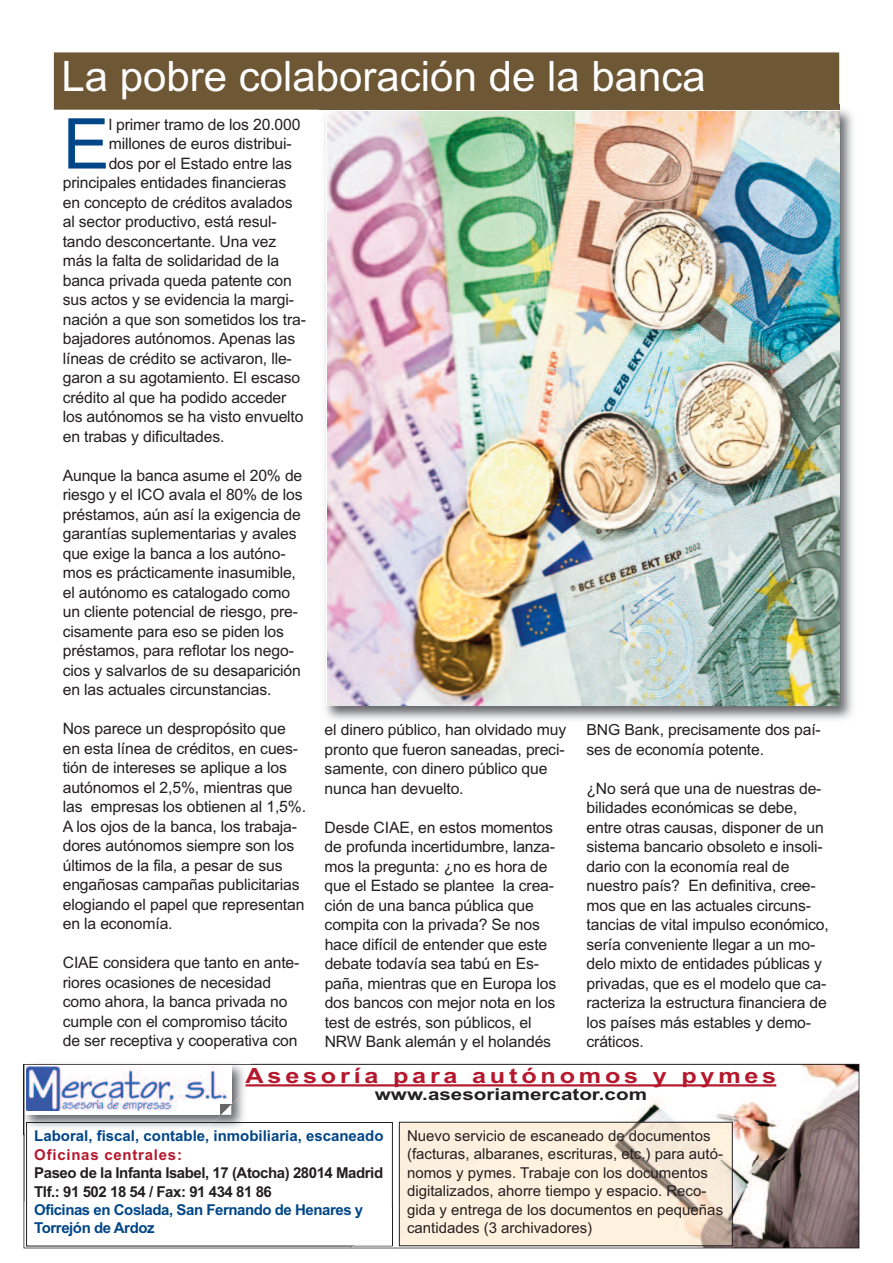
<style>
.page{position:relative;width:893px;height:1263px;background:#fff}
.page>*{position:absolute;margin:0;border:0;box-sizing:border-box;transform-origin:0 0}
.t1{font:70.2px "Arial";color:#014688}
.t2{font:42px "Arial";color:#fff}
.t3{font:700 21px "Arial";letter-spacing:.15em;color:#b5182d;scale:1.2 1}
.t4{font:700 16.5px "Arial";color:#231f20;scale:1.25 1}
.t5{font:15.75px/19.5px "Arial";letter-spacing:-.01em;color:#231f20}
.t6{font:15px/18.5px "Arial";color:#231f20}
.t7{font:700 15px/18.5px "Arial";letter-spacing:-.03em;color:#231f20}
.t8{font:700 15px/18.5px "Arial";letter-spacing:-.03em;color:#014688}
.t9{font:700 15px "Arial";color:#014688}
.t10{font:700 15px "Arial";letter-spacing:.05em;color:#b5182d}
</style>
<div class="page">
<img style="left:23px;top:1063px;width:228px;height:71px">
<div style="left:25px;top:1065px;width:206px;height:50px;background:#fff"></div>
<img style="left:27px;top:1066px;width:189px;height:44px">
<svg style="left:858px;top:1067px;width:2px;height:28px"></svg>
<img style="left:251px;top:1067px;width:607px;height:62px">
<img style="left:206px;top:1085px;width:45px;height:44px">
<svg style="left:221px;top:1104px;width:10px;height:11px"></svg>
<hr style="left:246px;top:1084px;width:530px;height:2px;background:#b5182d">
<img style="left:24px;top:1134px;width:327px;height:113px">
<img style="left:92px;top:1129px;width:84px;height:5px">
<img style="left:176px;top:1129px;width:175px;height:31px">
<img style="left:201px;top:1129px;width:50px;height:5px">
<div style="left:26px;top:1122px;width:367px;height:124px;border:1px solid #231f20"></div>
<img style="left:394px;top:1247px;width:340px;height:2px">
<img style="left:398px;top:1129px;width:454px;height:118px">
<img style="left:335px;top:1248px;width:59px;height:1px">
<img style="left:351px;top:1199px;width:49px;height:48px">
<img style="left:353px;top:1206px;width:40px;height:41px">
<img style="left:401px;top:1124px;width:329px;height:5px">
<img style="left:401px;top:1160px;width:329px;height:84px">
<div style="left:401px;top:1160px;width:81px;height:82px;background:#fdf0de"></div>
<div style="left:439px;top:1129px;width:73px;height:31px;background:#fdefdd"></div>
<div style="left:399px;top:1122px;width:333px;height:124px;border:1px solid #231f20"></div>
<img style="left:325px;top:104px;width:528px;height:621px">
<img style="left:333px;top:724px;width:95px;height:1px">
<img style="left:588px;top:724px;width:88px;height:1px">
<img style="left:328px;top:112px;width:512px;height:594px">
<div style="left:54px;top:52px;width:785px;height:58px;background:#6e5735"></div>
<h2 class="t2" style="left:61px;top:51px;width:646px">La pobre colaboración de la banca</h2>
<h1 class="t1" style="left:63px;top:103px;width:48px">E</h1>
<p class="t5" style="left:109px;top:114px;width:193px">l primer tramo de los 20.000</p>
<p class="t5" style="left:109px;top:134px;width:185px">millones de euros distribui-</p>
<p class="t5" style="left:109px;top:153px;width:185px">dos por el Estado entre las</p>
<p class="t5" style="left:63px;top:173px;width:225px">principales entidades financieras</p>
<p class="t5" style="left:63px;top:192px;width:231px">en concepto de créditos avalados</p>
<p class="t5" style="left:63px;top:212px;width:215px">al sector productivo, está resul-</p>
<p class="t5" style="left:63px;top:231px;width:215px">tando desconcertante. Una vez</p>
<p class="t5" style="left:63px;top:251px;width:218px">más la falta de solidaridad de la</p>
<p class="t5" style="left:63px;top:270px;width:231px">banca privada queda patente con</p>
<p class="t5" style="left:63px;top:290px;width:233px">sus actos y se evidencia la margi-</p>
<p class="t5" style="left:63px;top:309px;width:245px">nación a que son sometidos los tra-</p>
<p class="t5" style="left:63px;top:329px;width:234px">bajadores autónomos. Apenas las</p>
<p class="t5" style="left:63px;top:348px;width:231px">líneas de crédito se activaron, lle-</p>
<p class="t5" style="left:63px;top:368px;width:239px">garon a su agotamiento. El escaso</p>
<p class="t5" style="left:63px;top:387px;width:225px">crédito al que ha podido acceder</p>
<p class="t5" style="left:63px;top:407px;width:242px">los autónomos se ha visto envuelto</p>
<p class="t5" style="left:63px;top:426px;width:163px">en trabas y dificultades.</p>
<p class="t5" style="left:63px;top:465px;width:241px">Aunque la banca asume el 20% de riesgo y el ICO avala el 80% de los préstamos, aún así la exigencia de garantías suplementarias y avales que exige la banca a los autóno&shy;mos es prácticamente inasumible, el autónomo es catalogado como un cliente potencial de riesgo, pre&shy;cisamente para eso se piden los préstamos, para reflotar los nego&shy;cios y salvarlos de su desaparición en las actuales circunstancias.</p>
<p class="t5" style="left:63px;top:719px;width:245px">Nos parece un despropósito que en esta línea de créditos, en cues&shy;tión de intereses se aplique a los autónomos el 2,5%, mientras que las empresas los obtienen al 1,5%.<br>A los ojos de la banca, los trabaja&shy;dores autónomos siempre son los últimos de la fila, a pesar de sus engañosas campañas publicitarias elogiando el papel que representan en la economía.</p>
<p class="t5" style="left:63px;top:953px;width:238px">CIAE considera que tanto en ante&shy;riores ocasiones de necesidad como ahora, la banca privada no cumple con el compromiso tácito de ser receptiva y cooperativa con</p>
<p class="t5" style="left:325px;top:720px;width:243px">el dinero público, han olvidado muy pronto que fueron saneadas, preci&shy;samente, con dinero público que nunca han devuelto.</p>
<p class="t5" style="left:325px;top:818px;width:233px">Desde CIAE, en estos momentos de profunda incertidumbre, lanza&shy;mos la pregunta: ¿no es hora de que el Estado se plantee la crea&shy;ción de una banca pública que compita con la privada? Se nos hace difícil de entender que este debate todavía sea tabú en Es&shy;paña, mientras que en Europa los dos bancos con mejor nota en los test de estrés, son públicos, el<br>NRW Bank alemán y el holandés</p>
<p class="t5" style="left:586px;top:720px;width:236px">BNG Bank, precisamente dos paí&shy;ses de economía potente.</p>
<p class="t5" style="left:586px;top:779px;width:244px">¿No será que una de nuestras de&shy;bilidades económicas se debe, entre otras causas, disponer de un sistema bancario obsoleto e insoli&shy;dario con la economía real de nuestro país? En definitiva, cree&shy;mos que en las actuales circuns&shy;tancias de vital impulso económico, sería conveniente llegar a un mo&shy;delo mixto de entidades públicas y privadas, que es el modelo que ca&shy;racteriza la estructura financiera de los países más estables y demo&shy;cráticos.</p>
<h3 class="t3" style="left:246px;top:1063px;width:444px">Asesoría para autónomos y pymes</h3>
<p class="t4" style="left:375px;top:1084px;width:219px">www.asesoriamercator.com</p>
<p class="t9" style="left:34px;top:1127px;width:351px">Laboral, fiscal, contable, inmobiliaria, escaneado</p>
<p class="t10" style="left:34px;top:1146px;width:149px">Oficinas centrales:</p>
<p class="t7" style="left:34px;top:1164px;width:350px">Paseo de la Infanta Isabel, 17 (Atocha) 28014 Madrid<br>Tlf.: 91 502 18 54 / Fax: 91 434 81 86</p>
<p class="t8" style="left:34px;top:1200px;width:331px">Oficinas en Coslada, San Fernando de Henares y<br>Torrejón de Ardoz</p>
<p class="t6" style="left:407px;top:1126px;width:318px">Nuevo servicio de escaneado de documentos (facturas, albaranes, escrituras, etc.) para autó&shy;nomos y pymes. Trabaje con los documentos digitalizados, ahorre tiempo y espacio. Reco&shy;gida y entrega de los documentos en pequeñas cantidades (3 archivadores)</p>
</div>
